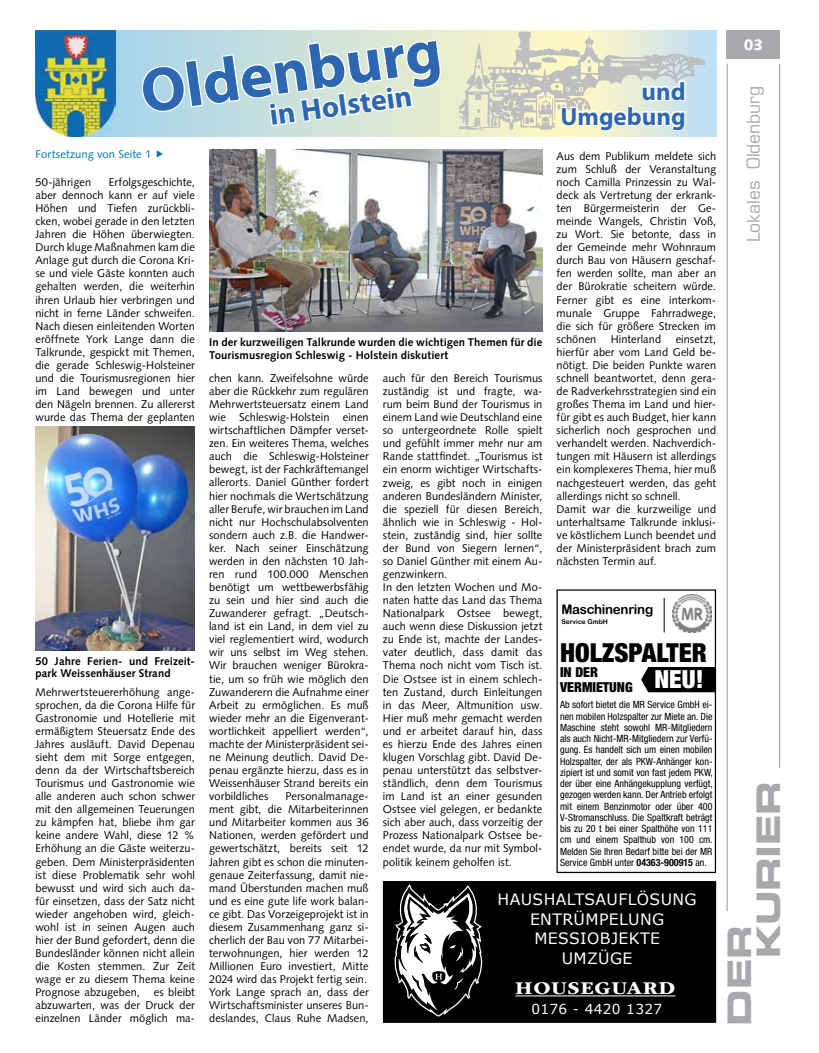
<style>
.page{position:relative;width:819px;height:1053px;background:#fff}
.page>*{position:absolute;margin:0;border:0;box-sizing:border-box;transform-origin:0 0}
.t1{font:700 62.5px "Myriad Pro";color:#2e67b1}
.t2{font:32.5px/28.9px "Eurostile LT Std Bold Ex 2";letter-spacing:-.01em;color:#a7a9ac}
.t3{font:700 30px "Myriad Pro";color:#2e67b1}
.t4{font:900 condensed 26.25px "Helvetica Neue LT Std";color:#000}
.t5{font:700 25px/25px "Myriad Pro";color:#2e67b1;text-align:right}
.t6{font:900 condensed 25px "Helvetica Neue LT Std";color:#fff}
.t7{font:700 18.75px "ITC Garamond Std";letter-spacing:.03em;color:#fff;scale:1.14 1}
.t8{font:17.5px "Eurostile LT Std";letter-spacing:-.005em;color:#a7a9ac}
.t9{font:15.62px/19.5px "Verdana";letter-spacing:.025em;color:#fff;text-align:center}
.t10{font:900 15px "Syntax LT Std";color:#fff}
.t11{font:900 condensed 13.75px/15px "Helvetica Neue LT Std";color:#000}
.t12{font:13.75px "Verdana";letter-spacing:.025em;color:#fff}
.t13{font:13.25px "Arial Rounded MT Bold";letter-spacing:-.02em;color:#000}
.t14{font:11.25px/13px "Syntax";letter-spacing:.005em;color:#000;text-align:justify}
.t15{font:700 11.25px/12.5px "Syntax LT Std";letter-spacing:.01em;color:#000}
.t16{font:11.25px "Syntax";letter-spacing:.005em;color:#0072bc}
.t17{font:condensed 10px/11.2px "Helvetica Neue LT Std";color:#000;text-align:justify}
.t18{font:6.62px "Arial Rounded MT Bold";color:#000}
.s1{font-weight:700}
</style>
<div class="page">
<hr style="left:726px;top:64px;width:1px;height:847px;background:#939598">
<hr style="left:779px;top:64px;width:1px;height:703px;background:#939598">
<div style="left:726px;top:30px;width:54px;height:29px;background:#a7a9ac"></div>
<div style="left:384px;top:882px;width:330px;height:139px;background:#000"></div>
<div style="left:383px;top:881px;width:333px;height:141px;border:2px solid #000"></div>
<hr style="left:515px;top:995px;width:160px;height:1px;background:#fff">
<svg style="left:394px;top:882px;width:89px;height:135px"></svg>
<div style="left:556px;top:589px;width:160px;height:284px;border:1px solid #000"></div>
<hr style="left:663px;top:598px;width:1px;height:34px;background:#000">
<img style="left:673px;top:594px;width:38px;height:38px">
<div style="left:641px;top:667px;width:75px;height:25px;background:#000"></div>
<img style="left:209px;top:150px;width:333px;height:181px">
<img style="left:35px;top:426px;width:160px;height:225px">
<svg style="left:115px;top:30px;width:601px;height:106px;background:#c4dede"></svg>
<img style="left:35px;top:30px;width:80px;height:106px">
<svg style="left:141px;top:38px;width:302px;height:90px"></svg>
<img style="left:459px;top:30px;width:245px;height:103px">
<svg style="left:559px;top:65px;width:128px;height:71px"></svg>
<p class="t1" style="left:136px;top:57px;width:304px;rotate:-8deg">Oldenburg</p>
<p class="t3" style="left:267px;top:99px;width:145px;rotate:-8deg">in Holstein</p>
<p class="t5" style="left:560px;top:79px;width:127px">und<br>Umgebung</p>
<p class="t16" style="left:35px;top:148px;width:117px">Fortsetzung von Seite 1</p>
<p class="t14" style="left:35px;top:175px;width:161px;text-indent:73px">Erfolgsgeschichte, aber dennoch kann er auf viele Höhen und Tiefen zurückbli&shy;cken, wobei gerade in den letzten Jahren die Höhen überwiegten.<br>Durch kluge Maßnahmen kam die Anlage gut durch die Corona Kri&shy;se und viele Gäste konnten auch gehalten werden, die weiterhin ihren Urlaub hier verbringen und nicht in ferne Länder schweifen.<br>Nach diesen einleitenden Worten eröffnete York Lange dann die Talkrunde, gespickt mit Themen, die gerade Schleswig-Holsteiner und die Tourismusregionen hier im Land bewegen und unter den Nägeln brennen. Zu allererst wurde das Thema der geplanten</p>
<p class="t14" style="left:35px;top:175px;width:57px">50-jährigen</p>
<p class="t15" style="left:35px;top:654px;width:161px">50 Jahre Ferien- und Freizeit&shy;park Weissenhäuser Strand</p>
<p class="t14" style="left:35px;top:685px;width:161px">Mehrwertsteuererhöhung ange&shy;sprochen, da die Corona Hilfe für Gastronomie und Hotellerie mit ermäßigtem Steuersatz Ende des Jahres ausläuft. David Depenau sieht dem mit Sorge entgegen, denn da der Wirtschaftsbereich Tourismus und Gastronomie wie alle anderen auch schon schwer mit den allgemeinen Teuerungen zu kämpfen hat, bliebe ihm gar keine andere Wahl, diese 12 % Erhöhung an die Gäste weiterzu&shy;geben. Dem Ministerpräsidenten ist diese Problematik sehr wohl bewusst und wird sich auch da&shy;für einsetzen, dass der Satz nicht wieder angehoben wird, gleich&shy;wohl ist in seinen Augen auch hier der Bund gefordert, denn die Bundesländer können nicht allein die Kosten stemmen. Zur Zeit wage er zu diesem Thema keine Prognose abzugeben, es bleibt abzuwarten, was der Druck der einzelnen Länder möglich ma-</p>
<p class="t14" style="left:556px;top:149px;width:161px">Aus dem Publikum meldete sich zum Schluß der Veranstaltung noch Camilla Prinzessin zu Wal&shy;deck als Vertretung der erkrank&shy;ten Bürgermeisterin der Ge&shy;meinde Wangels, Christin Voß, zu Wort. Sie betonte, dass in der Gemeinde mehr Wohnraum durch Bau von Häusern geschaf&shy;fen werden sollte, man aber an der Bürokratie scheitern würde.<br>Ferner gibt es eine interkom&shy;munale Gruppe Fahrradwege, die sich für größere Strecken im schönen</p>
<p class="t14" style="left:610px;top:332px;width:52px">Hinterland</p>
<p class="t14" style="left:556px;top:332px;width:161px;text-align:left;text-indent:119px">einsetzt, hierfür aber vom Land Geld be&shy;nötigt. Die beiden Punkte waren schnell beantwortet, denn gera&shy;de Radverkehrsstrategien sind ein großes Thema im Land und hier&shy;für gibt es auch Budget, hier kann sicherlich noch gesprochen und verhandelt werden. Nachverdich&shy;tungen mit Häusern ist allerdings ein komplexeres Thema, hier muß nachgesteuert werden, das geht allerdings nicht so schnell.<br>Damit war die kurzweilige und unterhaltsame Talkrunde inklusi&shy;ve köstlichem Lunch beendet und der Ministerpräsident brach zum nächsten Termin auf.</p>
<p class="t15" style="left:209px;top:336px;width:335px">In der kurzweiligen Talkrunde wurden die wichtigen Themen für die<br>Tourismusregion Schleswig - Holstein diskutiert</p>
<p class="t14" style="left:383px;top:371px;width:161px;text-align:left">auch für den Bereich Tourismus zuständig ist und fragte, wa&shy;rum beim Bund der Tourismus in einem Land wie Deutschland eine so untergeordnete Rolle spielt und gefühlt immer mehr nur am<br>Rande stattfindet. „Tourismus ist ein enorm wichtiger Wirtschafts&shy;zweig, es gibt noch in einigen anderen Bundesländern Minister, die speziell für diesen Bereich, ähnlich wie in Schleswig - Hol&shy;stein, zuständig sind, hier sollte der Bund von Siegern lernen“, so Daniel Günther mit einem Au&shy;genzwinkern.<br>In den letzten Wochen und Mo&shy;naten hatte das Land das Thema<br>Nationalpark Ostsee bewegt, auch wenn diese Diskussion jetzt zu Ende ist, machte der Landes&shy;vater deutlich, dass damit das<br>Thema noch nicht vom Tisch ist.<br>Die Ostsee ist in einem schlech&shy;ten Zustand, durch Einleitungen in das Meer, Altmunition usw.<br>Hier muß mehr gemacht werden und er arbeitet darauf hin, dass es hierzu Ende des Jahres einen klugen Vorschlag gibt. David De&shy;penau unterstützt das selbstver&shy;ständlich, denn dem Tourismus im Land ist an einer gesunden<br>Ostsee viel gelegen, er bedankte sich aber auch, dass vorzeitig der<br>Prozess Nationalpark Ostsee be&shy;endet wurde, da nur mit Symbol&shy;politik keinem geholfen ist.</p>
<p class="t14" style="left:209px;top:371px;width:161px">chen kann. Zweifelsohne würde aber die Rückkehr zum regulären Mehrwertsteuersatz einem Land wie Schleswig-Holstein einen wirtschaftlichen Dämpfer verset&shy;zen. Ein weiteres Thema, welches auch die Schleswig-Holsteiner bewegt, ist der Fachkräftemangel allerorts. Daniel Günther fordert hier nochmals die Wertschätzung aller Berufe, wir brauchen im Land nicht nur Hochschulabsolventen sondern auch z.B. die Handwer&shy;ker. Nach seiner Einschätzung werden in den nächsten 10 Jah&shy;ren rund 100.000 Menschen benötigt um wettbewerbsfähig zu sein und hier sind auch die Zuwanderer gefragt. „Deutsch&shy;land ist ein Land, in dem viel zu viel reglementiert wird, wodurch wir uns selbst im Weg stehen.<br>Wir brauchen weniger Bürokra&shy;tie, um so früh wie möglich den Zuwanderern die Aufnahme einer Arbeit zu ermöglichen. Es muß wieder mehr an die Eigenverant&shy;wortlichkeit appelliert werden“, machte der Ministerpräsident sei&shy;ne Meinung deutlich. David De&shy;penau ergänzte hierzu, dass es in Weissenhäuser Strand bereits ein vorbildliches</p>
<p class="t13" style="left:561px;top:601px;width:93px">Maschinenring</p>
<p class="t18" style="left:561px;top:618px;width:48px">Service GmbH</p>
<p class="t4" style="left:560px;top:636px;width:148px">HOLZSPALTER</p>
<p class="t11" style="left:560px;top:664px;width:74px">IN DER<br>VERMIETUNG</p>
<p class="t17" style="left:560px;top:699px;width:154px">Ab sofort bietet die MR Service GmbH ei&shy;nen mobilen Holzspalter zur Miete an. Die Maschine steht sowohl MR-Mitgliedern als auch Nicht-MR-Mitgliedern zur Verfü&shy;gung. Es handelt sich um einen mobilen Holzspalter, der als PKW-Anhänger kon&shy;zipiert ist und somit von fast jedem PKW, der über eine Anhängekupplung verfügt, gezogen werden kann. Der Antrieb erfolgt mit einem Benzinmotor oder über 400<br>V-Stromanschluss. Die Spaltkraft beträgt bis zu 20 t bei einer Spalthöhe von 111 cm und einem Spalthub von 100 cm.<br>Melden Sie Ihren Bedarf bitte bei der MR Service GmbH unter <span class="s1">04363-900915</span> an.</p>
<p class="t6" style="left:654px;top:664px;width:51px">NEU!</p>
<p class="t14" style="left:209px;top:789px;width:161px;text-align:left;text-indent:76px">Personalmanage&shy;ment gibt, die Mitarbeiterinnen und Mitarbeiter kommen aus 36<br>Nationen, werden gefördert und gewertschätzt, bereits seit 12<br>Jahren gibt es schon die minuten&shy;genaue Zeiterfassung, damit nie&shy;mand Überstunden machen muß und es eine gute life work balan&shy;ce gibt. Das Vorzeigeprojekt ist in diesem Zusammenhang ganz si&shy;cherlich der Bau von 77 Mitarbei&shy;terwohnungen, hier werden 12<br>Millionen Euro investiert, Mitte<br>2024 wird das Projekt fertig sein.<br>York Lange sprach an, dass der<br>Wirtschaftsminister unseres Bun&shy;deslandes, Claus Ruhe Madsen,</p>
<p class="t9" style="left:497px;top:889px;width:200px">HAUSHALTSAUFLÖSUNG<br>ENTRÜMPELUNG<br>MESSIOBJEKTE<br>UMZÜGE</p>
<p class="t7" style="left:515px;top:977px;width:142px">HOUSEGUARD</p>
<p class="t12" style="left:531px;top:999px;width:132px">0176 - 4420 1327</p>
<p class="t10" style="left:744px;top:36px;width:21px">03</p>
<p class="t8" style="left:743px;top:242px;width:158px;rotate:-90deg">Lokales Oldenburg</p>
<p class="t2" style="left:724px;top:958px;width:179px;text-indent:-67px;rotate:-90deg">DER<br>KURIER</p>
</div>
